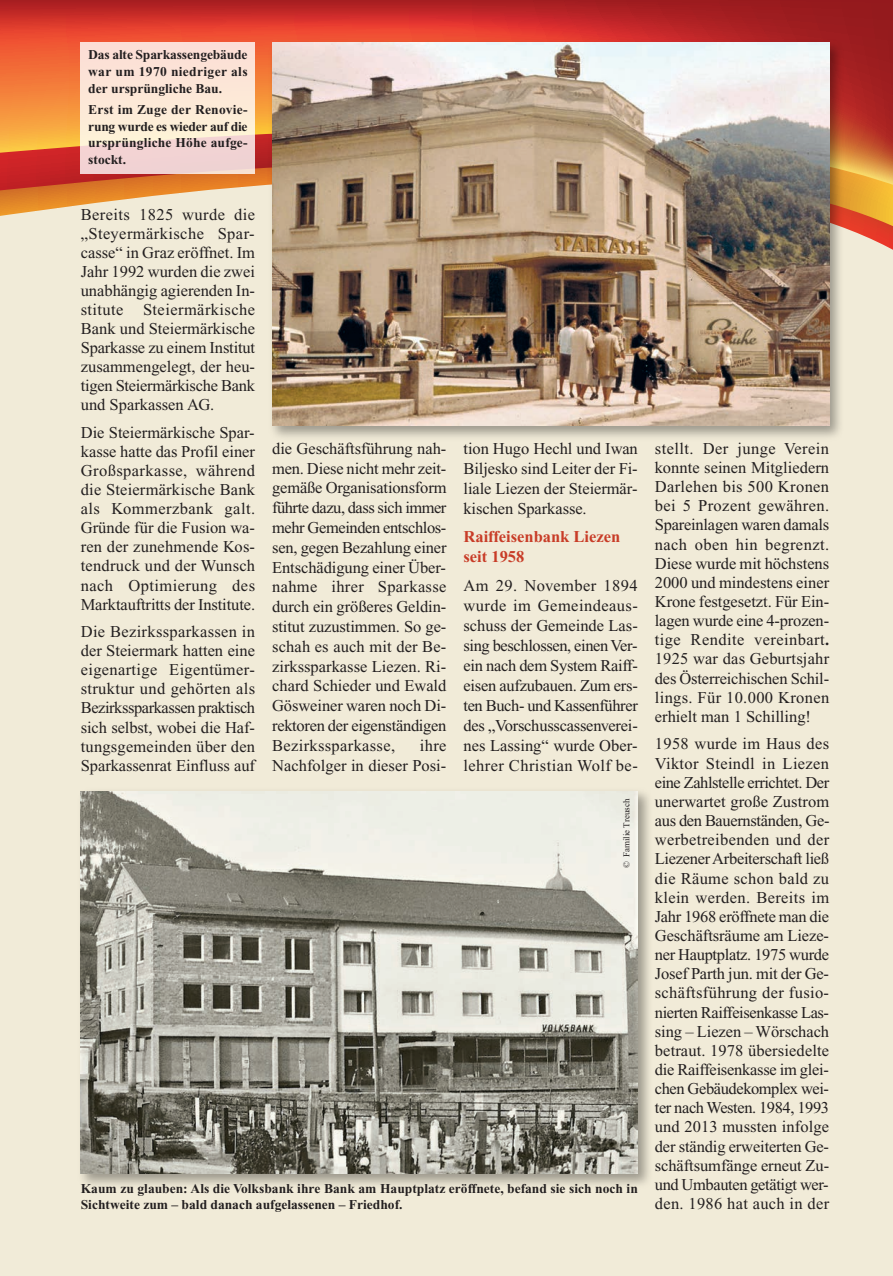
<style>
.page{position:relative;width:893px;height:1276px;background:#f1ebd8}
.page>*{position:absolute;margin:0;border:0;box-sizing:border-box;transform-origin:0 0}
.t1{font:16.5px/19.2px "Times New Roman";letter-spacing:-.005em;color:#231f20;text-align:justify}
.t2{font:700 16.5px/20px "Times New Roman";color:#c83c27}
.t3{font:700 13.5px/16.8px "Times New Roman";color:#231f20;text-align:justify}
.t4{font:9px "Times New Roman";color:#231f20}
.s1{font-weight:700}
</style>
<div class="page">
<svg style="left:0;top:188px;width:893px;height:42px"></svg>
<svg style="left:0;top:0;width:893px;height:188px;background:#cb432c"></svg>
<img style="left:266px;top:36px;width:581px;height:401px">
<img style="left:272px;top:43px;width:557px;height:382px">
<img style="left:80px;top:791px;width:569px;height:394px">
<img style="left:81px;top:791px;width:557px;height:383px">
<div style="left:81px;top:43px;width:174px;height:131px;background:#fff;opacity:.8"></div>
<p class="t3" style="left:88px;top:48px;width:161px">Das alte Sparkassengebäude war um 1970 niedriger als der ursprüngliche Bau.</p>
<p class="t3" style="left:88px;top:102px;width:161px">Erst im Zuge der Renovie&shy;rung wurde es wieder auf die ursprüngliche Höhe aufge&shy;stockt.</p>
<p class="t1" style="left:81px;top:206px;width:176px">Bereits 1825 wurde die „Steyermärkische Spar&shy;casse“ in Graz eröffnet. Im Jahr 1992 wurden die zwei unabhängig agierenden In&shy;stitute Steiermärkische Bank und Steiermärkische Sparkasse zu einem Institut zusammengelegt, der heu&shy;tigen Steiermärkische Bank und Sparkassen AG.</p>
<p class="t1" style="left:81px;top:424px;width:176px">Die Steiermärkische Spar&shy;kasse hatte das Profil einer Großsparkasse, während die Steiermärkische Bank als Kommerzbank galt.<br>Gründe für die Fusion wa&shy;ren der zunehmende Kos&shy;tendruck und der Wunsch nach Optimierung des Marktauftritts der Institute.</p>
<p class="t1" style="left:81px;top:623px;width:176px">Die Bezirkssparkassen in der Steiermark hatten eine eigenartige Eigentümer&shy;struktur und gehörten als Bezirkssparkassen praktisch sich selbst, wobei die Haf&shy;tungsgemeinden über den Sparkassenrat Einfluss auf</p>
<p class="t1" style="left:272px;top:440px;width:176px;line-height:19.8px">die Geschäftsführung nah&shy;men. Diese nicht mehr zeit&shy;gemäße Organisationsform führte dazu, dass sich immer mehr Gemeinden entschlos&shy;sen, gegen Bezahlung einer Entschädigung einer Über&shy;nahme ihrer Sparkasse durch ein größeres Geldin&shy;stitut zuzustimmen. So ge&shy;schah es auch mit der Be&shy;zirkssparkasse Liezen. Ri&shy;chard Schieder und Ewald Gösweiner waren noch Di&shy;rektoren der eigenständigen Bezirkssparkasse,</p>
<p class="t1" style="left:272px;top:737px;width:176px;line-height:19.8px;text-align:right">ihre<br>Nachfolger in dieser Posi-</p>
<p class="t1" style="left:463px;top:440px;width:176px;line-height:20px">tion Hugo Hechl und Iwan Biljesko sind Leiter der Fi&shy;liale Liezen der Steiermär&shy;kischen Sparkasse.</p>
<p class="t2" style="left:463px;top:528px;width:158px">Raiffeisenbank Liezen seit 1958</p>
<p class="t1" style="left:463px;top:577px;width:176px;line-height:20px">Am 29. November 1894 wurde im Gemeindeaus&shy;schuss der Gemeinde Las&shy;sing beschlossen, einen Ver&shy;ein nach dem System Raiff&shy;eisen aufzubauen. Zum ers&shy;ten Buch- und Kassenführer des „Vorschusscassenverei&shy;nes Lassing“ wurde Ober&shy;lehrer Christian Wolf be-</p>
<p class="t4" style="left:623px;top:868px;width:71px;rotate:-90deg">© Familie Treusch</p>
<p class="t3" style="left:81px;top:1182px;width:559px;line-height:16.2px">Kaum zu glauben: Als die Volksbank ihre Bank am Hauptplatz eröffnete, befand sie sich noch in<br>Sichtweite zum – bald danach aufgelassenen – Friedhof.</p>
<p class="t1" style="left:655px;top:440px;width:176px">stellt. Der junge Verein konnte seinen Mitgliedern Darlehen bis 500 Kronen bei 5 Prozent gewähren.<br>Spareinlagen waren damals nach oben hin begrenzt.<br>Diese wurde mit höchstens 2000 und mindestens einer Krone festgesetzt. Für Ein&shy;lagen wurde eine 4-prozen&shy;tige Rendite vereinbart<span class="s1">.<br></span>1925 war das Geburtsjahr des Österreichischen Schil&shy;lings. Für 10.000 Kronen erhielt man 1 Schilling!</p>
<p class="t1" style="left:655px;top:736px;width:176px">1958 wurde im Haus des Viktor Steindl in Liezen eine Zahlstelle errichtet. Der unerwartet große Zustrom aus den Bauernständen, Ge&shy;werbetreibenden und der Liezener Arbeiterschaft ließ die Räume schon bald zu klein werden. Bereits im Jahr 1968 eröffnete man die Geschäftsräume am Lieze&shy;ner Hauptplatz. 1975 wurde Josef Parth jun. mit der Ge&shy;schäftsführung der fusio&shy;nierten Raiffeisenkasse Las&shy;sing – Liezen – Wörschach betraut. 1978 übersiedelte die Raiffeisenkasse im glei&shy;chen Gebäudekomplex wei&shy;ter nach Westen. 1984, 1993 und 2013 mussten infolge der ständig erweiterten Ge&shy;schäftsumfänge erneut Zu&shy;und Umbauten getätigt wer&shy;den. 1986 hat auch in der</p>
</div>
